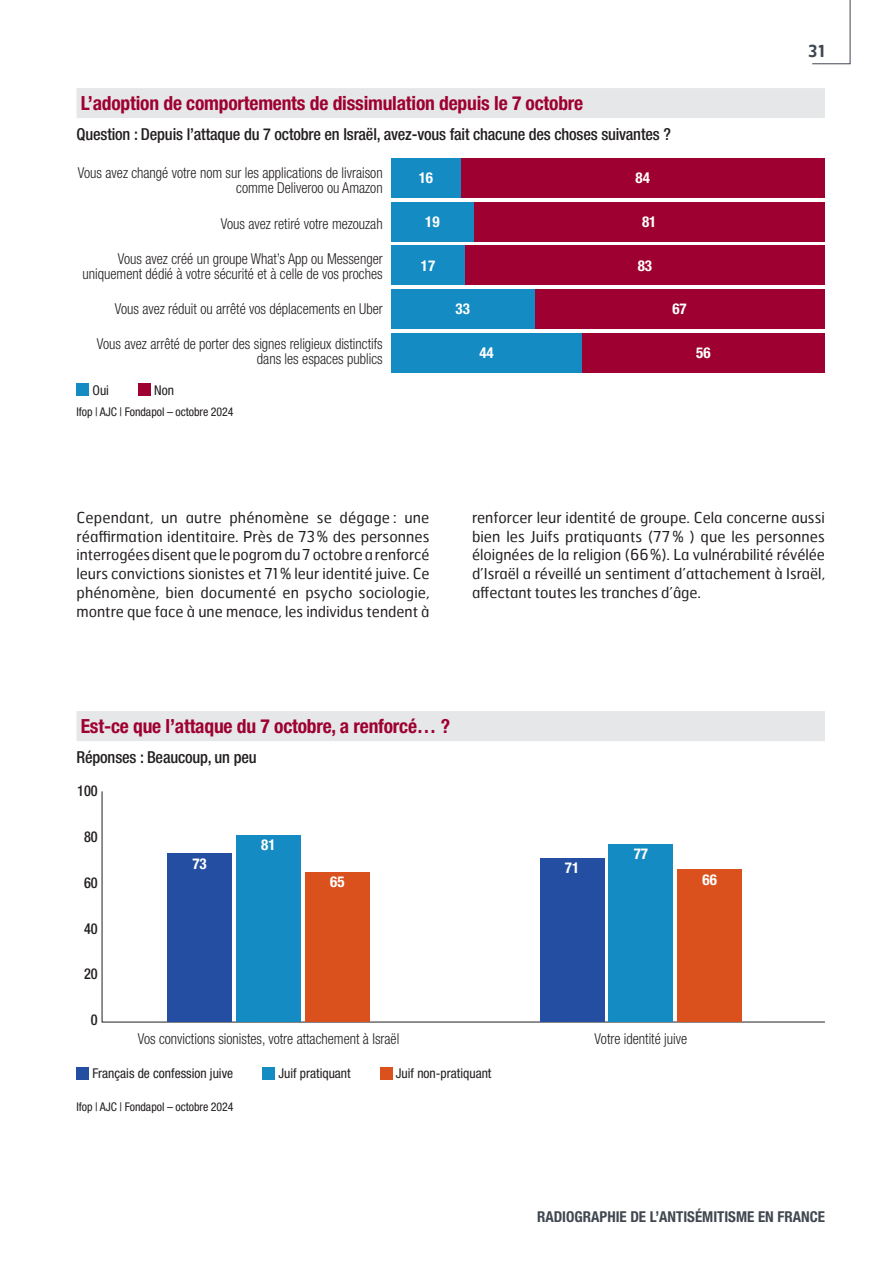
<style>
.page{position:relative;width:893px;height:1263px;background:#fff}
.page>*{position:absolute;margin:0;border:0;box-sizing:border-box;transform-origin:0 0}
.GRAPHS_TITRES{font:700 condensed 19.5px "Helvetica Neue LT Std";letter-spacing:-.01em;color:#9e0131}
.GRAPHS_QUESTION{font:500 condensed 16.5px "Helvetica Neue LT Std";letter-spacing:-.01em;color:#231f20}
.t1{font:600 16.5px "Hermes FB";color:#404750}
.RADIO-BODY{font:15px/18.8px "Hermes FB";color:#231f20;text-align:justify}
.GRAPHS_BODY-1{font:300 condensed 15px/15px "Helvetica Neue LT Std";color:#231f20;text-align:right;scale:.95 1}
.t2{font:700 condensed 15px "Helvetica Neue LT Std";color:#404750}
.BODY-A{font:700 condensed 15px "Helvetica Neue LT Std";color:#fff}
.GRAPHS_BODY-1-2{font:500 condensed 15px "Helvetica Neue LT Std";color:#231f20;scale:.95 1}
.BODY-A-2{font:condensed 13.5px "Helvetica Neue LT Std";color:#231f20}
.copyright{font:condensed 12px "Helvetica Neue LT Std";color:#231f20}
</style>
<div class="page">
<div style="left:77px;top:711px;width:748px;height:30px;background:#e6e7e9"></div>
<svg style="left:101px;top:791px;width:724px;height:232px"></svg>
<div style="left:77px;top:1067px;width:12px;height:13px;background:#244ea1"></div>
<div style="left:262px;top:1067px;width:13px;height:13px;background:#148bc2"></div>
<div style="left:380px;top:1067px;width:13px;height:13px;background:#da511d"></div>
<div style="left:167px;top:854px;width:65px;height:168px;background:#244ea1"></div>
<div style="left:236px;top:835px;width:65px;height:187px;background:#148bc2"></div>
<div style="left:305px;top:872px;width:65px;height:150px;background:#da511d"></div>
<div style="left:540px;top:858px;width:64px;height:164px;background:#244ea1"></div>
<div style="left:608px;top:844px;width:65px;height:178px;background:#148bc2"></div>
<div style="left:677px;top:870px;width:65px;height:152px;background:#da511d"></div>
<div style="left:77px;top:88px;width:748px;height:30px;background:#e6e7e9"></div>
<div style="left:77px;top:383px;width:12px;height:13px;background:#148bc2"></div>
<div style="left:138px;top:383px;width:13px;height:13px;background:#9e0131"></div>
<div style="left:461px;top:158px;width:364px;height:39px;background:#9e0131"></div>
<div style="left:474px;top:202px;width:351px;height:39px;background:#9e0131"></div>
<div style="left:465px;top:246px;width:360px;height:39px;background:#9e0131"></div>
<div style="left:534px;top:289px;width:291px;height:39px;background:#9e0131"></div>
<div style="left:582px;top:333px;width:243px;height:39px;background:#9e0131"></div>
<div style="left:391px;top:158px;width:70px;height:39px;background:#148bc2"></div>
<div style="left:391px;top:202px;width:83px;height:39px;background:#148bc2"></div>
<div style="left:391px;top:246px;width:74px;height:39px;background:#148bc2"></div>
<div style="left:391px;top:289px;width:143px;height:39px;background:#148bc2"></div>
<div style="left:391px;top:333px;width:191px;height:39px;background:#148bc2"></div>
<svg style="left:812px;top:0;width:39px;height:65px"></svg>
<p class="GRAPHS_TITRES" style="left:81px;top:91px;width:504px">L’adoption de comportements de dissimulation depuis le 7 octobre</p>
<p class="GRAPHS_QUESTION" style="left:77px;top:125px;width:596px">Question : Depuis l’attaque du 7 octobre en Israël, avez-vous fait chacune des choses suivantes ?</p>
<p class="GRAPHS_BODY-1" style="left:78px;top:165px;width:322px">Vous avez changé votre nom sur les applications de livraison comme Deliveroo ou Amazon</p>
<p class="BODY-A" style="left:419px;top:169px;width:16px">16</p>
<p class="BODY-A" style="left:425px;top:212px;width:16px">19</p>
<p class="BODY-A" style="left:421px;top:256px;width:16px">17</p>
<p class="BODY-A" style="left:636px;top:169px;width:16px">84</p>
<p class="BODY-A" style="left:642px;top:212px;width:16px">81</p>
<p class="BODY-A" style="left:638px;top:256px;width:16px">83</p>
<p class="GRAPHS_BODY-1" style="left:221px;top:216px;width:172px">Vous avez retiré votre mezouzah</p>
<p class="GRAPHS_BODY-1" style="left:83px;top:251px;width:317px">Vous avez créé un groupe What’s App ou Messenger uniquement dédié à votre sécurité et à celle de vos proches</p>
<p class="GRAPHS_BODY-1" style="left:115px;top:301px;width:284px">Vous avez réduit ou arrêté vos déplacements en Uber</p>
<p class="GRAPHS_BODY-1" style="left:97px;top:336px;width:302px">Vous avez arrêté de porter des signes religieux distinctifs dans les espaces publics</p>
<p class="BODY-A-2" style="left:93px;top:382px;width:18px">Oui</p>
<p class="BODY-A-2" style="left:154px;top:382px;width:21px">Non</p>
<p class="copyright" style="left:77px;top:405px;width:159px">Ifop | AJC | Fondapol – octobre 2024</p>
<p class="BODY-A" style="left:456px;top:300px;width:16px">33</p>
<p class="BODY-A" style="left:479px;top:343px;width:16px">44</p>
<p class="BODY-A" style="left:672px;top:300px;width:16px">67</p>
<p class="BODY-A" style="left:696px;top:343px;width:16px">56</p>
<p class="t1" style="left:808px;top:41px;width:18px">31</p>
<p class="RADIO-BODY" style="left:77px;top:507px;width:355px">Cependant, un autre phénomène se dégage : une réaffirmation identitaire. Près de 73% des personnes interrogées disent que le pogrom du 7 octobre a renforcé leurs convictions sionistes et 71% leur identité juive. Ce phénomène, bien documenté en psycho sociologie, montre que face à une menace, les individus tendent à</p>
<p class="RADIO-BODY" style="left:472px;top:507px;width:355px">renforcer leur identité de groupe. Cela concerne aussi bien les Juifs pratiquants (77% ) que les personnes éloignées de la religion (66%). La vulnérabilité révélée d’Israël a réveillé un sentiment d’attachement à Israël, affectant toutes les tranches d’âge.</p>
<p class="GRAPHS_TITRES" style="left:81px;top:714px;width:371px">Est-ce que l’attaque du 7 octobre, a renforcé… ?</p>
<p class="GRAPHS_QUESTION" style="left:77px;top:748px;width:182px">Réponses : Beaucoup, un peu</p>
<p class="GRAPHS_BODY-1-2" style="left:77px;top:782px;width:23px">100</p>
<p class="GRAPHS_BODY-1-2" style="left:84px;top:828px;width:16px">80</p>
<p class="GRAPHS_BODY-1-2" style="left:84px;top:874px;width:16px">60</p>
<p class="GRAPHS_BODY-1-2" style="left:84px;top:919px;width:16px">40</p>
<p class="GRAPHS_BODY-1-2" style="left:84px;top:965px;width:16px">20</p>
<p class="GRAPHS_BODY-1-2" style="left:91px;top:1011px;width:9px">0</p>
<p class="BODY-A" style="left:261px;top:836px;width:16px">81</p>
<p class="BODY-A" style="left:192px;top:854px;width:16px">73</p>
<p class="BODY-A" style="left:330px;top:873px;width:16px">65</p>
<p class="BODY-A" style="left:565px;top:859px;width:16px">71</p>
<p class="BODY-A" style="left:634px;top:845px;width:16px">77</p>
<p class="GRAPHS_BODY-1" style="left:138px;top:1031px;width:277px">Vos convictions sionistes, votre attachement à Israël</p>
<p class="GRAPHS_BODY-1" style="left:595px;top:1031px;width:99px">Votre identité juive</p>
<p class="BODY-A-2" style="left:93px;top:1066px;width:142px">Français de confession juive</p>
<p class="BODY-A-2" style="left:278px;top:1066px;width:74px">Juif pratiquant</p>
<p class="BODY-A-2" style="left:396px;top:1066px;width:97px">Juif non-pratiquant</p>
<p class="copyright" style="left:77px;top:1099px;width:159px">Ifop | AJC | Fondapol – octobre 2024</p>
<p class="BODY-A" style="left:702px;top:870px;width:16px">66</p>
<p class="t2" style="left:537px;top:1207px;width:289px">RADIOGRAPHIE DE L’ANTISÉMITISME EN FRANCE</p>
</div>
